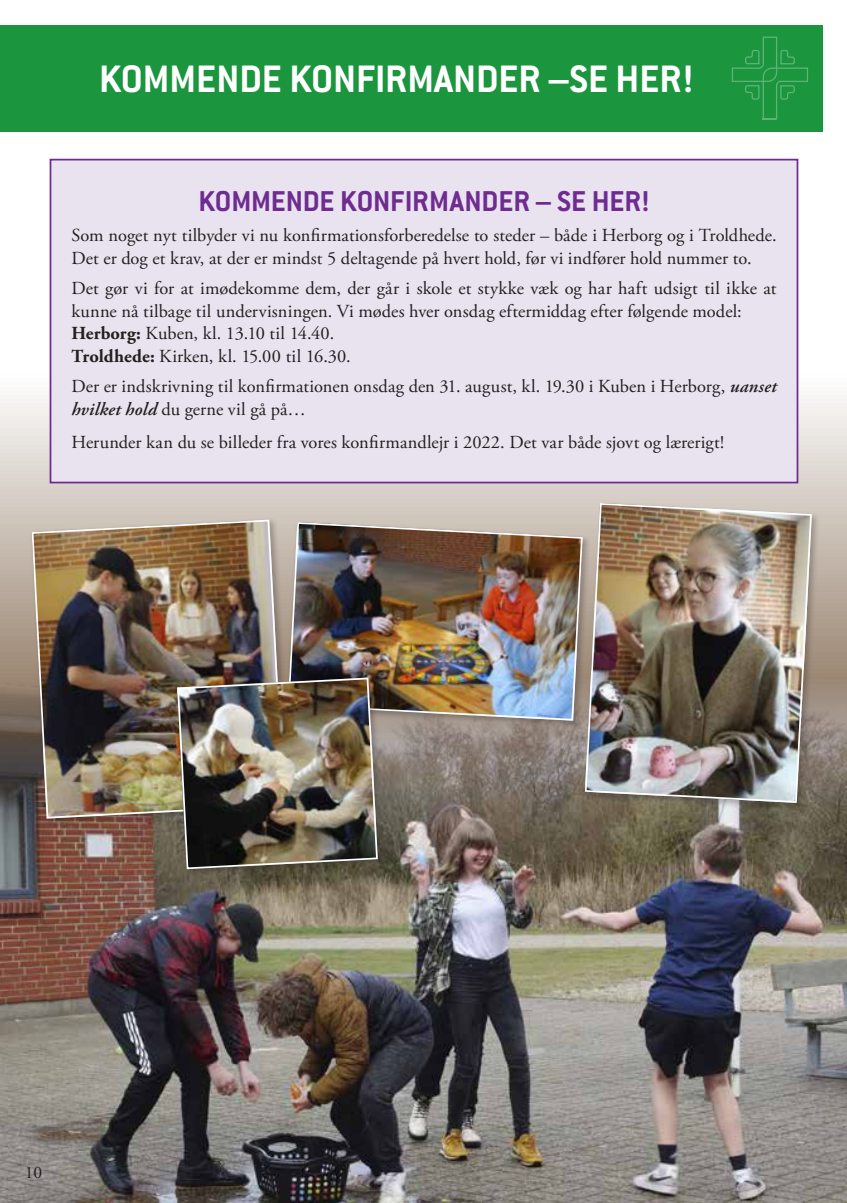
<style>
.page{position:relative;width:847px;height:1203px;background:#fff}
.page>*{position:absolute;margin:0;border:0;box-sizing:border-box;transform-origin:0 0}
.t1{font:700 42px "Conduit ITC";color:#fff}
.t2{font:700 31.5px "Conduit ITC";letter-spacing:-.005em;color:#6e2c91}
.t3{font:18.38px/22.8px "Adobe Garamond Pro";letter-spacing:.005em;color:#231f20}
.t4{font:17.5px "Adobe Garamond Pro";color:#231f20}
.s1{font-weight:700}
.s2{font-weight:600;font-style:italic}
</style>
<div class="page">
<svg style="left:0;top:187px;width:847px;height:476px"></svg>
<img style="left:0;top:663px;width:847px;height:540px">
<div style="left:0;top:25px;width:822px;height:106px;background:#1b953e"></div>
<svg style="left:732px;top:37px;width:76px;height:83px"></svg>
<div style="left:50px;top:159px;width:748px;height:324px;background:#e9e2ef;border:2px solid #6e2c91"></div>
<div style="left:285px;top:519px;width:306px;height:210px;background:#231f20;opacity:.3"></div>
<img style="left:292px;top:521px;width:290px;height:201px">
<div style="left:30px;top:517px;width:262px;height:310px;background:#231f20;opacity:.3"></div>
<img style="left:31px;top:519px;width:254px;height:300px">
<div style="left:582px;top:500px;width:239px;height:312px;background:#231f20;opacity:.3"></div>
<img style="left:584px;top:502px;width:229px;height:302px">
<div style="left:175px;top:675px;width:211px;height:202px;background:#231f20;opacity:.3"></div>
<img style="left:177px;top:678px;width:201px;height:191px">
<div style="left:177px;top:678px;width:201px;height:191px;border:2px solid #fff;border-radius:10px"></div>
<h1 class="t1" style="left:99px;top:54px;width:596px">KOMMENDE KONFIRMANDER –SE HER!</h1>
<h2 class="t2" style="left:198px;top:183px;width:453px">KOMMENDE KONFIRMANDER – SE HER!</h2>
<p class="t3" style="left:71px;top:224px;width:704px">Som noget nyt tilbyder vi nu konfirmationsforberedelse to steder – både i Herborg og i Troldhede.<br>Det er dog et krav, at der er mindst 5 deltagende på hvert hold, før vi indfører hold nummer to.</p>
<p class="t3" style="left:71px;top:277px;width:707px">Det gør vi for at imødekomme dem, der går i skole et stykke væk og har haft udsigt til ikke at kunne nå tilbage til undervisningen. Vi mødes hver onsdag eftermiddag efter følgende model:<br><span class="s1">Herborg:</span> Kuben, kl. 13.10 til 14.40.<br><span class="s1">Troldhede:</span> Kirken, kl. 15.00 til 16.30.</p>
<p class="t3" style="left:71px;top:376px;width:707px">Der er indskrivning til konfirmationen onsdag den 31. august, kl. 19.30 i Kuben i Herborg, <span class="s2">uanset hvilket hold</span> du gerne vil gå på…</p>
<p class="t3" style="left:71px;top:431px;width:654px">Herunder kan du se billeder fra vores konfirmandlejr i 2022. Det var både sjovt og lærerigt!</p>
<p class="t4" style="left:25px;top:1162px;width:19px">10</p>
</div>
